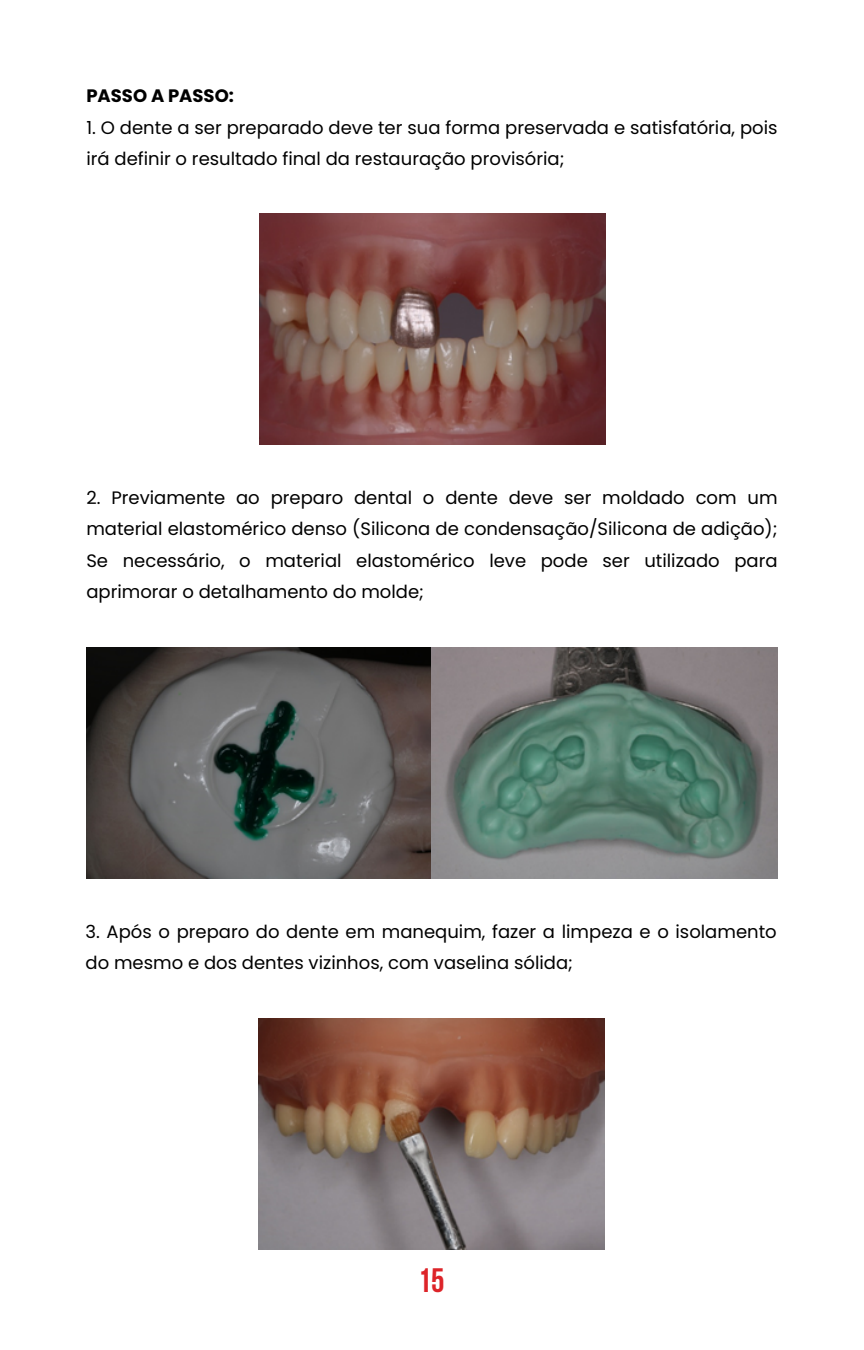
<style>
.page{position:relative;width:864px;height:1350px;background:#fff}
.page>*{position:absolute;margin:0;border:0;box-sizing:border-box;transform-origin:0 0}
.t1{font:700 33.75px "Bebas Neue";color:#dd2429}
.t2{font:18px/31.5px "Poppins";color:#000}
.t3{font:700 18px "Poppins";color:#000}
</style>
<div class="page">
<img style="left:259px;top:213px;width:346px;height:232px">
<img style="left:86px;top:647px;width:691px;height:231px">
<img style="left:258px;top:1018px;width:346px;height:231px">
<p class="t3" style="left:86px;top:83px;width:149px">PASSO A PASSO:</p>
<p class="t2" style="left:86px;top:111px;width:693px">1. O dente a ser preparado deve ter sua forma preservada e satisfatória, pois irá definir o resultado final da restauração provisória;</p>
<p class="t2" style="left:86px;top:482px;width:693px;text-align:justify">2. Previamente ao preparo dental o dente deve ser moldado com um material elastomérico denso (Silicona de condensação/Silicona de adição); Se necessário, o material elastomérico leve pode ser utilizado para aprimorar o detalhamento do molde;</p>
<h1 class="t2" style="left:86px;top:916px;width:693px">3. Após o preparo do dente em manequim, fazer a limpeza e o isolamento do mesmo e dos dentes vizinhos, com vaselina sólida;</h1>
<p class="t1" style="left:418px;top:1267px;width:28px">15</p>
</div>
